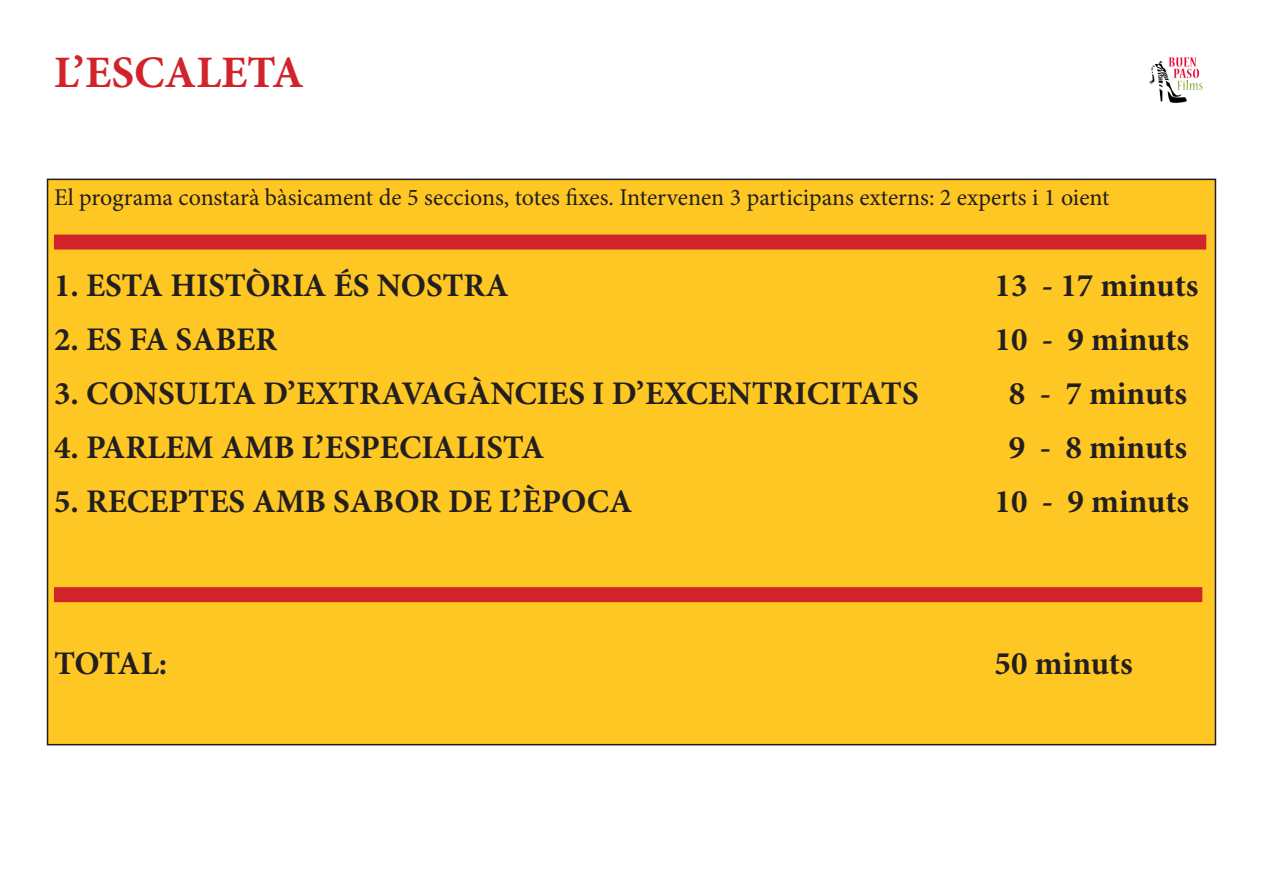
<style>
.page{position:relative;width:1263px;height:893px;background:#fff}
.page>*{position:absolute;margin:0;border:0;box-sizing:border-box;transform-origin:0 0}
.t1{font:700 45px "Minion Pro";color:#d1232a}
.t2{font:700 33px "Minion Pro";color:#231f20}
.t3{font:24px "Minion Pro";color:#231f20}
</style>
<div class="page">
<img style="left:1149px;top:57px;width:54px;height:47px">
<div style="left:48px;top:179px;width:1167px;height:566px;background:#ffc723"></div>
<div style="left:54px;top:235px;width:1152px;height:15px;background:#d1232a"></div>
<div style="left:54px;top:587px;width:1148px;height:15px;background:#d1232a"></div>
<p class="t1" style="left:54px;top:41px;width:251px">L’ESCALETA</p>
<p class="t3" style="left:54px;top:181px;width:1057px">El programa constarà bàsicament de 5 seccions, totes fixes. Intervenen 3 participans externs: 2 experts i 1 oient</p>
<p class="t2" style="left:54px;top:262px;width:456px">1. ESTA HISTÒRIA ÉS NOSTRA</p>
<p class="t2" style="left:994px;top:262px;width:205px">13 - 17 minuts</p>
<p class="t2" style="left:54px;top:316px;width:225px">2. ES FA SABER</p>
<p class="t2" style="left:994px;top:316px;width:196px">10 - 9 minuts</p>
<p class="t2" style="left:54px;top:370px;width:866px">3. CONSULTA D’EXTRAVAGÀNCIES I D’EXCENTRICITATS</p>
<p class="t2" style="left:1009px;top:370px;width:180px">8 - 7 minuts</p>
<p class="t2" style="left:54px;top:424px;width:492px">4. PARLEM AMB L’ESPECIALISTA</p>
<p class="t2" style="left:1009px;top:424px;width:180px">9 - 8 minuts</p>
<p class="t2" style="left:54px;top:478px;width:580px">5. RECEPTES AMB SABOR DE L’ÈPOCA</p>
<p class="t2" style="left:994px;top:478px;width:196px">10 - 9 minuts</p>
<p class="t2" style="left:54px;top:640px;width:115px">TOTAL:</p>
<p class="t2" style="left:994px;top:640px;width:140px">50 minuts</p>
</div>
